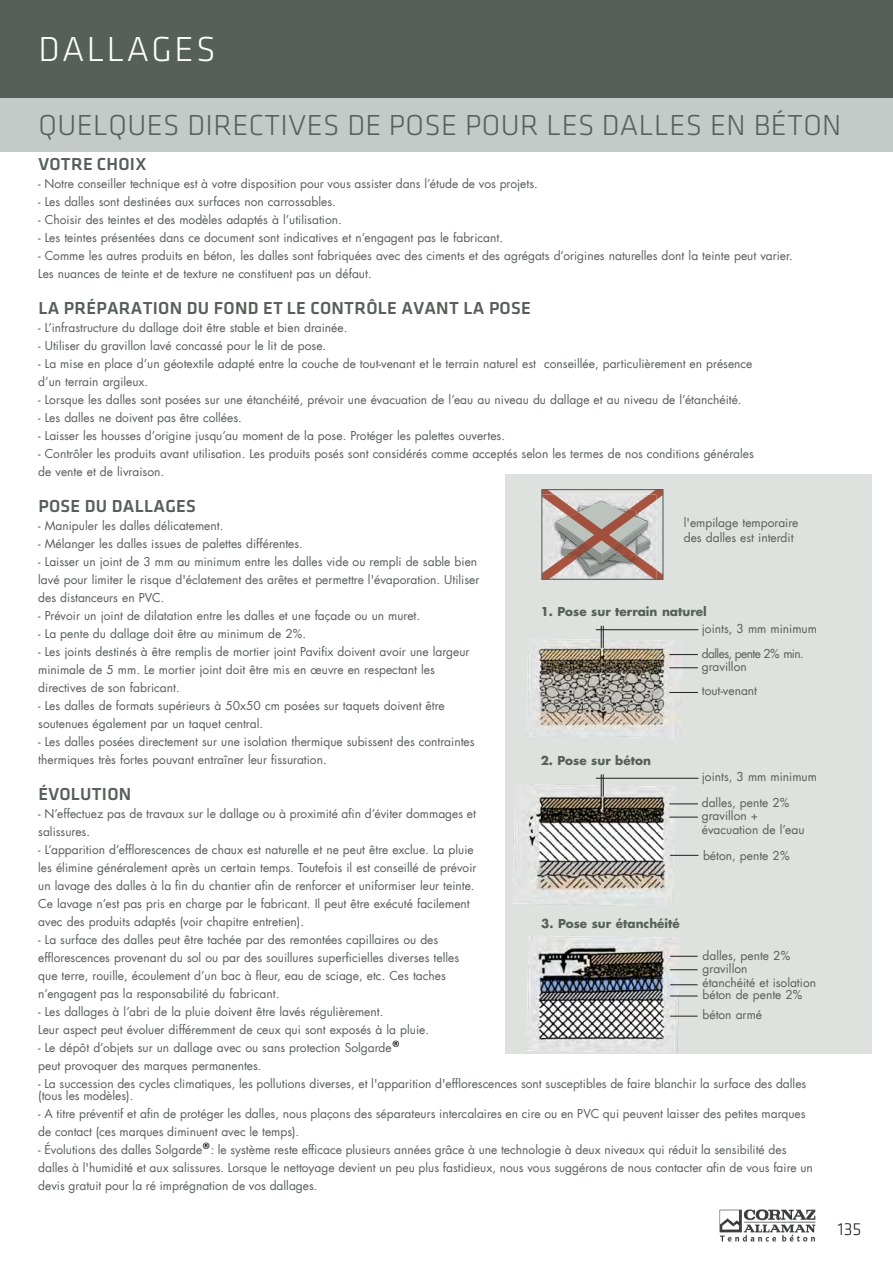
<style>
.page{position:relative;width:893px;height:1263px;background:#fff}
.page>*{position:absolute;margin:0;border:0;box-sizing:border-box;transform-origin:0 0}
.t1{font:300 36px "Klavika";letter-spacing:.065em;color:#fff}
.t2{font:300 30px "Klavika";letter-spacing:.015em;color:#575f59}
.t3{font:500 18px "Klavika";letter-spacing:.015em;color:#575f59}
.t4{font:300 18px "Klavika";color:#231f20}
.t5{font:12px/18px "Futura Com";color:#575f59}
.t6{font:700 12px "Futura Com";color:#575f59}
.t7{font:12px/13.2px "Futura Com";letter-spacing:-.05em;color:#575f59}
.s1{font-family:"Calibri";font-size:16.5px;color:#000}
</style>
<div class="page">
<div style="left:0;top:98px;width:893px;height:54px;background:#c4cac7"></div>
<div style="left:0;top:0;width:893px;height:98px;background:#575f59"></div>
<img style="left:719px;top:1209px;width:96px;height:32px">
<div style="left:505px;top:474px;width:367px;height:579px;background:#dee2df"></div>
<img style="left:526px;top:935px;width:154px;height:118px">
<img style="left:526px;top:638px;width:157px;height:101px">
<img style="left:513px;top:783px;width:163px;height:123px">
<svg style="left:543px;top:491px;width:118px;height:87px"></svg>
<div style="left:541px;top:489px;width:122px;height:91px;border:1px solid #575f59"></div>
<svg style="left:670px;top:956px;width:28px;height:1px"></svg>
<svg style="left:670px;top:969px;width:28px;height:1px"></svg>
<svg style="left:670px;top:984px;width:28px;height:1px"></svg>
<svg style="left:670px;top:996px;width:28px;height:1px"></svg>
<svg style="left:670px;top:1016px;width:28px;height:1px"></svg>
<hr style="left:596px;top:629px;width:102px;height:1px;background:#231f20">
<svg style="left:669px;top:654px;width:29px;height:1px"></svg>
<svg style="left:669px;top:667px;width:29px;height:1px"></svg>
<svg style="left:669px;top:692px;width:29px;height:1px"></svg>
<svg style="left:601px;top:626px;width:3px;height:22px"></svg>
<svg style="left:670px;top:855px;width:28px;height:1px"></svg>
<hr style="left:596px;top:778px;width:102px;height:1px;background:#231f20">
<svg style="left:601px;top:774px;width:3px;height:23px"></svg>
<svg style="left:669px;top:804px;width:29px;height:1px"></svg>
<svg style="left:669px;top:817px;width:29px;height:1px"></svg>
<h1 class="t1" style="left:39px;top:31px;width:179px">DALLAGES</h1>
<h2 class="t2" style="left:38px;top:110px;width:804px">QUELQUES DIRECTIVES DE POSE POUR LES DALLES EN BÉTON</h2>
<h3 class="t3" style="left:38px;top:154px;width:109px">VOTRE CHOIX</h3>
<p class="t5" style="left:38px;top:175px;width:501px">- Notre conseiller technique est à votre disposition pour vous assister dans l’étude de vos projets.</p>
<p class="t5" style="left:38px;top:193px;width:299px">- Les dalles sont destinées aux surfaces non carrossables.</p>
<p class="t5" style="left:38px;top:211px;width:305px">- Choisir des teintes et des modèles adaptés à l’utilisation.</p>
<p class="t5" style="left:38px;top:229px;width:466px">- Les teintes présentées dans ce document sont indicatives et n’engagent pas le fabricant.</p>
<p class="t5" style="left:38px;top:247px;width:756px">- Comme les autres produits en béton, les dalles sont fabriquées avec des ciments et des agrégats d’origines naturelles dont la teinte peut varier.<br>Les nuances de teinte et de texture ne constituent pas un défaut.</p>
<h3 class="t3" style="left:38px;top:298px;width:494px">LA PRÉPARATION DU FOND ET LE CONTRÔLE AVANT LA POSE</h3>
<p class="t5" style="left:38px;top:319px;width:311px">- L’infrastructure du dallage doit être stable et bien drainée.</p>
<p class="t5" style="left:38px;top:337px;width:290px">- Utiliser du gravillon lavé concassé pour le lit de pose.</p>
<p class="t5" style="left:38px;top:355px;width:716px">- La mise en place d’un géotextile adapté entre la couche de tout-venant et le terrain naturel est conseillée, particulièrement en présence d’un terrain argileux.</p>
<p class="t5" style="left:38px;top:391px;width:705px">- Lorsque les dalles sont posées sur une étanchéité, prévoir une évacuation de l’eau au niveau du dallage et au niveau de l’étanchéité.</p>
<p class="t5" style="left:38px;top:409px;width:205px">- Les dalles ne doivent pas être collées.</p>
<p class="t5" style="left:38px;top:427px;width:468px">- Laisser les housses d’origine jusqu’au moment de la pose. Protéger les palettes ouvertes.</p>
<p class="t5" style="left:38px;top:445px;width:717px">- Contrôler les produits avant utilisation. Les produits posés sont considérés comme acceptés selon les termes de nos conditions générales de vente et de livraison.</p>
<h3 class="t3" style="left:38px;top:496px;width:159px">POSE DU DALLAGES</h3>
<p class="t5" style="left:38px;top:517px;width:187px">- Manipuler les dalles délicatement.</p>
<p class="t5" style="left:38px;top:535px;width:266px">- Mélanger les dalles issues de palettes différentes.</p>
<p class="t5" style="left:38px;top:553px;width:443px">- Laisser un joint de 3 mm au minimum entre les dalles vide ou rempli de sable bien lavé pour limiter le risque d'éclatement des arêtes et permettre l'évaporation. Utiliser des distanceurs en PVC.</p>
<p class="t5" style="left:38px;top:607px;width:383px">- Prévoir un joint de dilatation entre les dalles et une façade ou un muret.</p>
<p class="t5" style="left:38px;top:625px;width:269px">- La pente du dallage doit être au minimum de 2%.</p>
<p class="t5" style="left:38px;top:643px;width:433px">- Les joints destinés à être remplis de mortier joint Pavifix doivent avoir une largeur minimale de 5 mm. Le mortier joint doit être mis en œuvre en respectant les directives de son fabricant.</p>
<p class="t5" style="left:38px;top:697px;width:408px">- Les dalles de formats supérieurs à 50x50 cm posées sur taquets doivent être soutenues également par un taquet central.</p>
<p class="t5" style="left:38px;top:733px;width:438px">- Les dalles posées directement sur une isolation thermique subissent des contraintes thermiques très fortes pouvant entraîner leur fissuration.</p>
<h3 class="t3" style="left:38px;top:784px;width:94px">ÉVOLUTION</h3>
<p class="t5" style="left:38px;top:805px;width:439px">- N’effectuez pas de travaux sur le dallage ou à proximité afin d’éviter dommages et salissures.</p>
<p class="t5" style="left:38px;top:841px;width:440px">- L’apparition d’efflorescences de chaux est naturelle et ne peut être exclue. La pluie les élimine généralement après un certain temps. Toutefois il est conseillé de prévoir un lavage des dalles à la fin du chantier afin de renforcer et uniformiser leur teinte.<br>Ce lavage n’est pas pris en charge par le fabricant. Il peut être exécuté facilement avec des produits adaptés (voir chapitre entretien).</p>
<p class="t5" style="left:38px;top:931px;width:422px">- La surface des dalles peut être tachée par des remontées capillaires ou des efflorescences provenant du sol ou par des souillures superficielles diverses telles que terre, rouille, écoulement d’un bac à fleur, eau de sciage, etc. Ces taches n’engagent pas la responsabilité du fabricant.</p>
<p class="t5" style="left:38px;top:1003px;width:392px">- Les dallages à l’abri de la pluie doivent être lavés régulièrement.<br>Leur aspect peut évoluer différemment de ceux qui sont exposés à la pluie.</p>
<p class="t5" style="left:38px;top:1039px;width:363px">- Le dépôt d’objets sur un dallage avec ou sans protection Solgarde<span class="s1">® </span>peut provoquer des marques permanentes.</p>
<p class="t5" style="left:38px;top:1078px;width:770px;line-height:12px">- La succession des cycles climatiques, les pollutions diverses, et l'apparition d'efflorescences sont susceptibles de faire blanchir la surface des dalles (tous les modèles).</p>
<p class="t5" style="left:38px;top:1105px;width:769px">- A titre préventif et afin de protéger les dalles, nous plaçons des séparateurs intercalaires en cire ou en PVC qui peuvent laisser des petites marques de contact (ces marques diminuent avec le temps).</p>
<p class="t5" style="left:38px;top:1141px;width:776px">- Évolutions des dalles Solgarde<span class="s1">®</span>: le système reste efficace plusieurs années grâce à une technologie à deux niveaux qui réduit la sensibilité des dalles à l'humidité et aux salissures. Lorsque le nettoyage devient un peu plus fastidieux, nous vous suggérons de nous contacter afin de vous faire un devis gratuit pour la ré imprégnation de vos dallages.</p>
<p class="t5" style="left:684px;top:515px;width:116px;line-height:15px">l'empilage temporaire des dalles est interdit</p>
<p class="t6" style="left:541px;top:606px;width:167px">1. Pose sur terrain naturel</p>
<p class="t7" style="left:702px;top:647px;width:104px">dalles, pente 2% min. gravillon</p>
<p class="t5" style="left:702px;top:682px;width:57px">tout-venant</p>
<p class="t5" style="left:702px;top:620px;width:117px">joints, 3 mm minimum</p>
<p class="t6" style="left:541px;top:755px;width:112px">2. Pose sur béton</p>
<p class="t5" style="left:702px;top:764px;width:117px;line-height:26px">joints, 3 mm minimum dalles, pente 2%</p>
<p class="t5" style="left:702px;top:810px;width:104px;line-height:13.5px">gravillon + évacuation de l’eau</p>
<p class="t5" style="left:703px;top:847px;width:88px">béton, pente 2%</p>
<p class="t6" style="left:541px;top:918px;width:140px">3. Pose sur étanchéité</p>
<p class="t5" style="left:702px;top:949px;width:115px;line-height:13.8px">dalles, pente 2% gravillon<br>étanchéité et isolation</p>
<p class="t5" style="left:702px;top:985px;width:102px;line-height:20.4px">béton de pente 2% béton armé</p>
<h3 class="t4" style="left:838px;top:1219px;width:25px">135</h3>
</div>
